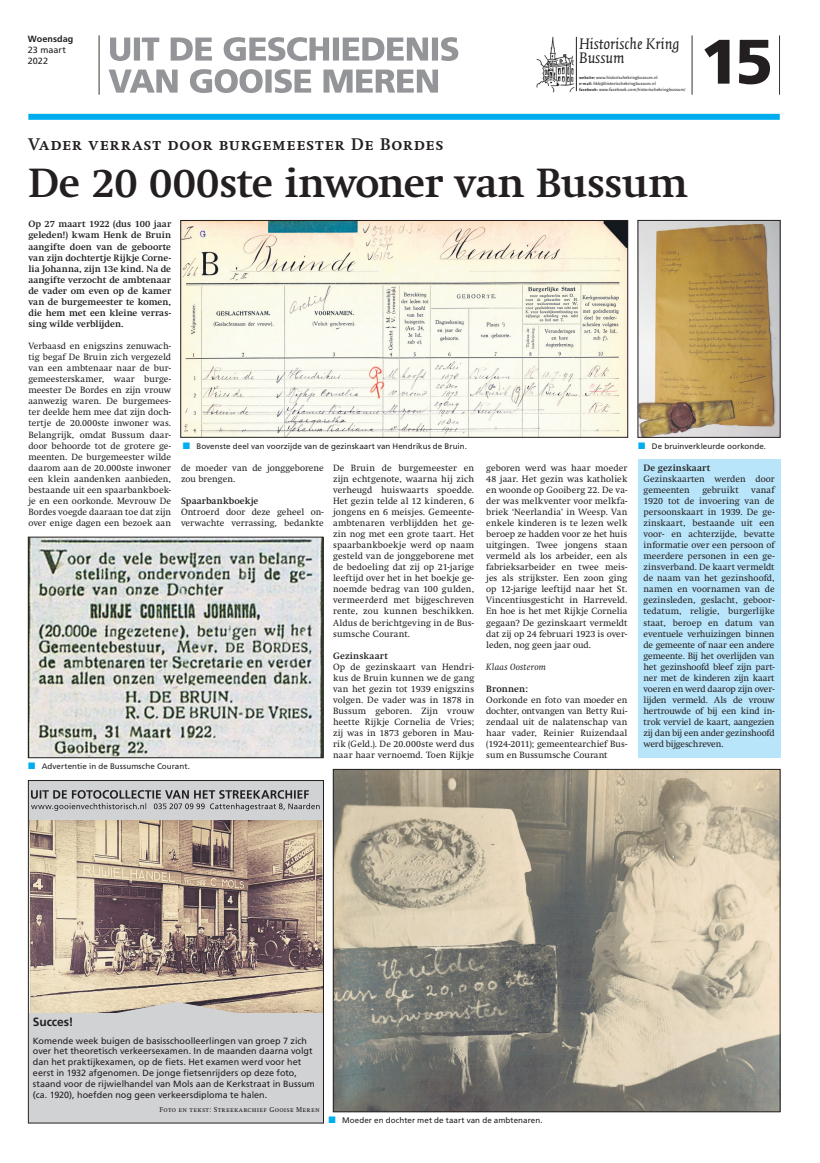
<style>
.page{position:relative;width:820px;height:1163px;background:#fff}
.page>*{position:absolute;margin:0;border:0;box-sizing:border-box;transform-origin:0 0}
.t1{font:900 62.7px "Frutiger LT Std";color:#231f20}
.t2{font:700 40px "Swift";letter-spacing:-.01em;color:#231f20}
.t3{font:700 16.5px "Swift";letter-spacing:.04em;color:#231f20}
.t4{font:italic 16.4px/13.9px "Quadraat";color:#231f20}
.t5{font:700 12px "Frutiger LT Std";letter-spacing:-.01em;color:#231f20}
.t6{font:9px/11.1px "Swift";letter-spacing:.005em;color:#231f20;text-align:justify}
.t7{font:9px/10.8px "Frutiger LT Std";letter-spacing:.005em;color:#231f20}
.t8{font:700 9px/11.1px "Swift";letter-spacing:.02em;color:#231f20;text-align:justify}
.t9{font:italic 9px "Swift";letter-spacing:.03em;color:#231f20}
.t10{font:700 9px "Frutiger LT Std";letter-spacing:.01em;color:#231f20}
.t11{font:8px "Frutiger LT Std";letter-spacing:.005em;color:#231f20}
.t12{font:7px "Swift";letter-spacing:.045em;color:#231f20}
.t13{font:4.6px/5.8px "Quadraat Sans";letter-spacing:.01em;color:#231f20}
.s1{font-weight:700;font-size:4.4px}
</style>
<div class="page">
<img style="left:536px;top:36px;width:39px;height:57px">
<hr style="left:576px;top:37px;width:1px;height:54px;background:#231f20">
<div style="left:28px;top:114px;width:751px;height:6px;background:#00aeef"></div>
<hr style="left:99px;top:35px;width:1px;height:60px;background:#3a3329">
<hr style="left:691px;top:35px;width:1px;height:60px;background:#3a3329">
<hr style="left:779px;top:35px;width:1px;height:60px;background:#3a3329">
<svg style="left:108px;top:69px;width:330px;height:24px"></svg>
<svg style="left:110px;top:37px;width:348px;height:24px"></svg>
<img style="left:335px;top:771px;width:443px;height:338px">
<div style="left:333px;top:769px;width:447px;height:342px;border:1px solid #231f20"></div>
<div style="left:637px;top:459px;width:143px;height:299px;background:#b9e5fa"></div>
<div style="left:29px;top:1012px;width:294px;height:110px;background:#d1d2d4"></div>
<img style="left:30px;top:819px;width:291px;height:193px">
<svg style="left:107px;top:1001px;width:138px;height:12px;background:#c4baad"></svg>
<div style="left:28px;top:780px;width:295px;height:39px;background:#d1d2d4"></div>
<div style="left:28px;top:780px;width:295px;height:343px;border:1px solid #231f20"></div>
<svg style="left:31px;top:790px;width:288px;height:20px"></svg>
<img style="left:30px;top:539px;width:291px;height:216px">
<div style="left:28px;top:537px;width:295px;height:220px;border:1px solid #231f20"></div>
<img style="left:182px;top:222px;width:443px;height:213px">
<div style="left:180px;top:220px;width:447px;height:217px;border:1px solid #231f20"></div>
<img style="left:639px;top:222px;width:139px;height:213px">
<p class="t10" style="left:28px;top:33px;width:47px">Woensdag</p>
<p class="t7" style="left:28px;top:44px;width:40px">23 maart<br>2022</p>
<h3 class="t4" style="left:579px;top:37px;width:102px">Historische Kring<br>Bussum</h3>
<p class="t13" style="left:579px;top:75px;width:108px"><span class="s1">website:</span> www.historischekringbussum.nl<br><span class="s1">e-mail:</span> hkb@historischekringbussum.nl<br><span class="s1">facebook:</span> www.facebook.com/historischekringbussum/</p>
<h1 class="t1" style="left:700px;top:24px;width:74px">15</h1>
<h3 class="t3" style="left:29px;top:134px;width:416px">Vader verrast door burgemeester De Bordes</h3>
<h2 class="t2" style="left:28px;top:160px;width:654px">De 20 000ste inwoner van Bussum</h2>
<p class="t8" style="left:28px;top:219px;width:144px">Op 27 maart 1922 (dus 100 jaar geleden!) kwam Henk de Bruin aangifte doen van de geboorte van zijn dochtertje Rijkje Corne&shy;lia Johanna, zijn 13e kind. Na de aangifte verzocht de ambtenaar de vader om even op de kamer van de burgemeester te komen, die hem met een kleine verras&shy;sing wilde verblijden.</p>
<p class="t6" style="left:28px;top:340px;width:144px">Verbaasd en enigszins zenuwach&shy;tig begaf De Bruin zich vergezeld van een ambtenaar naar de bur&shy;gemeesterskamer, waar burge&shy;meester De Bordes en zijn vrouw aanwezig waren. De burgemees&shy;ter deelde hem mee dat zijn doch&shy;tertje de 20.000ste inwoner was.<br>Belangrijk, omdat Bussum daar&shy;door behoorde tot de grotere ge&shy;meenten. De burgemeester wilde daarom aan de 20.000ste inwoner een klein aandenken aanbieden, bestaande uit een spaarbankboek&shy;je en een oorkonde. Mevrouw De Bordes voegde daaraan toe dat zijn over enige dagen een bezoek aan</p>
<p class="t11" style="left:196px;top:441px;width:272px">Bovenste deel van voorzijde van de gezinskaart van Hendrikus de Bruin.</p>
<p class="t6" style="left:181px;top:462px;width:144px">de moeder van de jonggeborene zou brengen.</p>
<p class="t8" style="left:181px;top:495px;width:79px">Spaarbankboekje</p>
<p class="t6" style="left:181px;top:506px;width:144px">Ontroerd door deze geheel on&shy;verwachte verrassing, bedankte</p>
<p class="t6" style="left:333px;top:462px;width:143px">De Bruin de burgemeester en zijn echtgenote, waarna hij zich verheugd huiswaarts spoedde.<br>Het gezin telde al 12 kinderen, 6 jongens en 6 meisjes. Gemeente&shy;ambtenaren verblijdden het ge&shy;zin nog met een grote taart. Het spaarbankboekje werd op naam gesteld van de jonggeborene met de bedoeling dat zij op 21-jarige leeftijd over het in het boekje ge&shy;noemde bedrag van 100 gulden, vermeerderd met bijgeschreven rente, zou kunnen beschikken.<br>Aldus de berichtgeving in de Bus&shy;sumsche Courant.</p>
<p class="t8" style="left:333px;top:650px;width:56px">Gezinskaart</p>
<p class="t6" style="left:333px;top:661px;width:143px">Op de gezinskaart van Hendri&shy;kus de Bruin kunnen we de gang van het gezin tot 1939 enigszins volgen. De vader was in 1878 in Bussum geboren. Zijn vrouw heette Rijkje Cornelia de Vries; zij was in 1873 geboren in Mau&shy;rik (Geld.). De 20.000ste werd dus naar haar vernoemd. Toen Rijkje</p>
<p class="t11" style="left:42px;top:761px;width:149px">Advertentie in de Bussumsche Courant.</p>
<p class="t6" style="left:486px;top:462px;width:143px">geboren werd was haar moeder 48 jaar. Het gezin was katholiek en woonde op Gooiberg 22. De va&shy;der was melkventer voor melkfa&shy;briek ‘Neerlandia’ in Weesp. Van enkele kinderen is te lezen welk beroep ze hadden voor ze het huis uitgingen. Twee jongens staan vermeld als los arbeider, een als fabrieksarbeider en twee meis&shy;jes als strijkster. Een zoon ging op 12-jarige leeftijd naar het St.<br>Vincentiusgesticht in Harreveld.<br>En hoe is het met Rijkje Cornelia gegaan? De gezinskaart vermeldt dat zij op 24 februari 1923 is over&shy;leden, nog geen jaar oud.</p>
<p class="t9" style="left:486px;top:661px;width:61px">Klaas Oosterom</p>
<p class="t8" style="left:486px;top:683px;width:43px">Bronnen:</p>
<p class="t6" style="left:486px;top:694px;width:142px">Oorkonde en foto van moeder en dochter, ontvangen van Betty Rui&shy;zendaal uit de nalatenschap van haar vader, Reinier Ruizendaal (1924-2011); gemeentearchief Bus&shy;sum en Bussumsche Courant</p>
<p class="t11" style="left:651px;top:441px;width:116px">De bruinverkleurde oorkonde.</p>
<p class="t8" style="left:643px;top:462px;width:68px">De gezinskaart</p>
<p class="t6" style="left:643px;top:473px;width:132px">Gezinskaarten werden door gemeenten</p>
<p class="t6" style="left:643px;top:484px;width:133px;text-indent:108px">vanaf 1920 tot de invoering van de persoonskaart in 1939. De ge&shy;zinskaart, bestaande uit een voor- en achterzijde, bevatte informatie over een persoon of meerdere personen in een ge&shy;zinsverband. De kaart vermeldt de naam van het gezinshoofd, namen en voornamen van de gezinsleden, geslacht, geboor&shy;tedatum, religie, burgerlijke staat, beroep en datum van eventuele verhuizingen binnen de gemeente of naar een andere gemeente. Bij het overlijden van het gezinshoofd bleef zijn part&shy;ner met de kinderen zijn kaart voeren en werd daarop zijn over&shy;lijden vermeld. Als de vrouw hertrouwde of bij een kind in&shy;trok verviel de kaart, aangezien zij dan bij een ander gezinshoofd werd bijgeschreven.</p>
<p class="t6" style="left:702px;top:484px;width:38px">gebruikt</p>
<h3 class="t5" style="left:33px;top:1014px;width:42px">Succes!</h3>
<p class="t7" style="left:33px;top:1034px;width:283px">Komende week buigen de basisschoolleerlingen van groep 7 zich over het theoretisch verkeersexamen. In de maanden daarna volgt dan het praktijkexamen, op de fiets. Het examen werd voor het eerst in 1932 afgenomen. De jonge fietsenrijders op deze foto, staand voor de rijwielhandel van Mols aan de Kerkstraat in Bussum (ca. 1920), hoefden nog geen verkeersdiploma te halen.</p>
<p class="t12" style="left:159px;top:1105px;width:162px">Foto en tekst: Streekarchief Gooise Meren</p>
<p class="t11" style="left:342px;top:1115px;width:202px">Moeder en dochter met de taart van de ambtenaren.</p>
</div>
